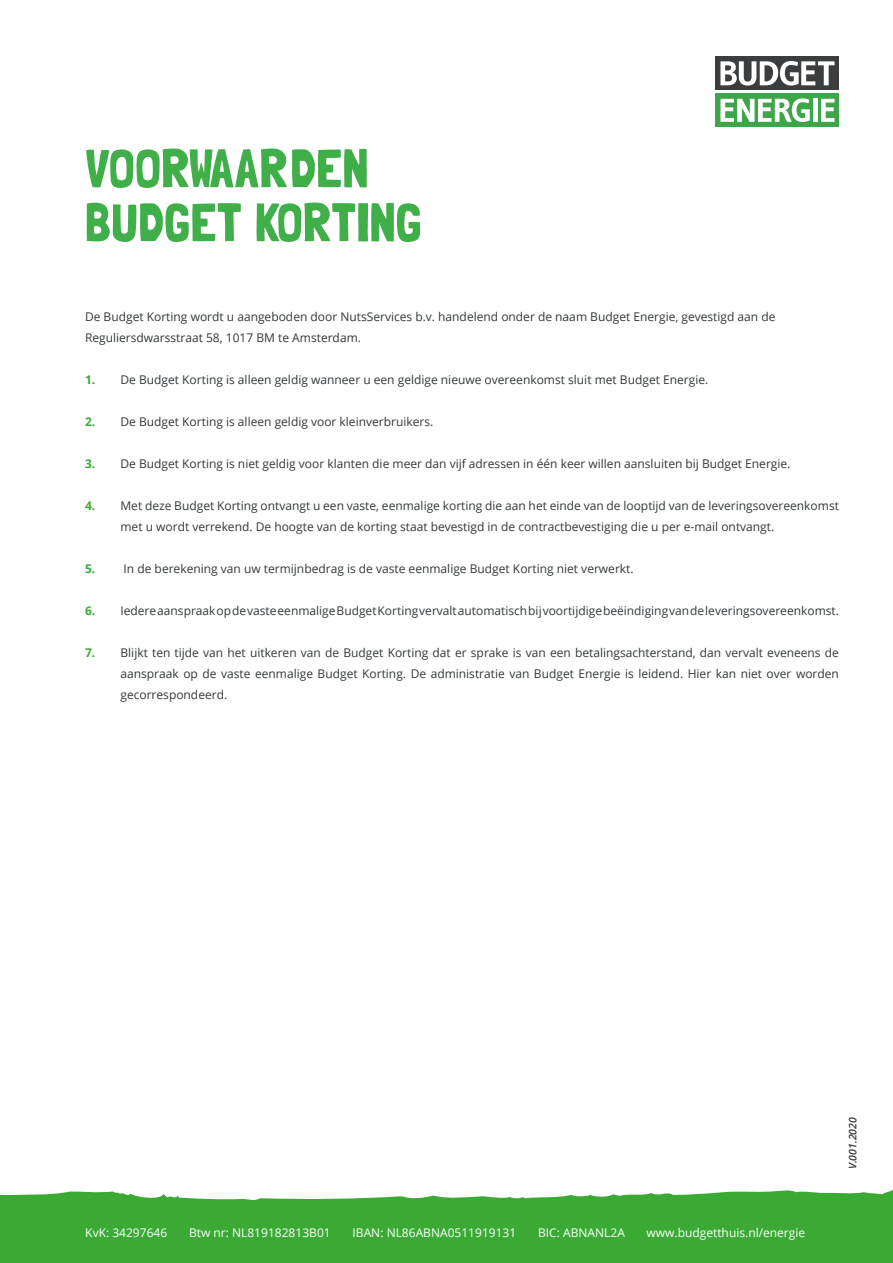
<style>
.page{position:relative;width:893px;height:1263px;background:#fff}
.page>*{position:absolute;margin:0;border:0;box-sizing:border-box;transform-origin:0 0}
.t1{font:54px/54px "Londrina Solid";color:#40af49}
.t2{font:12px/21px "Open Sans";color:#34383b}
.t3{font:12px "Open Sans";color:#fff}
.t4{font:700 12px "Open Sans";color:#3aaa35}
.t5{font:italic 600 10.5px "Open Sans";color:#34383b}
</style>
<div class="page">
<svg style="left:17px;top:1189px;width:876px;height:74px;background:#4bb147"></svg>
<svg style="left:0;top:1194px;width:17px;height:69px"></svg>
<div style="left:715px;top:94px;width:124px;height:33px;background:#3ea648"></div>
<div style="left:715px;top:56px;width:124px;height:34px;background:#3c3d3f"></div>
<svg style="left:720px;top:61px;width:114px;height:25px"></svg>
<svg style="left:720px;top:98px;width:90px;height:24px"></svg>
<div style="left:813px;top:99px;width:5px;height:23px;background:#fff"></div>
<svg style="left:821px;top:99px;width:13px;height:23px"></svg>
<h1 class="t1" style="left:85px;top:141px;width:338px">VOORWAARDEN<br>BUDGET KORTING</h1>
<p class="t2" style="left:85px;top:306px;width:692px">De Budget Korting wordt u aangeboden door NutsServices b.v. handelend onder de naam Budget Energie, gevestigd aan de<br>Reguliersdwarsstraat 58, 1017 BM te Amsterdam.</p>
<p class="t4" style="left:85px;top:371px;width:12px">1.</p>
<p class="t4" style="left:85px;top:413px;width:12px">2.</p>
<p class="t4" style="left:85px;top:455px;width:12px">3.</p>
<p class="t4" style="left:85px;top:497px;width:12px">4.</p>
<p class="t2" style="left:120px;top:369px;width:589px">De Budget Korting is alleen geldig wanneer u een geldige nieuwe overeenkomst sluit met Budget Energie.</p>
<p class="t2" style="left:120px;top:411px;width:314px">De Budget Korting is alleen geldig voor kleinverbruikers.</p>
<p class="t2" style="left:120px;top:453px;width:671px">De Budget Korting is niet geldig voor klanten die meer dan vijf adressen in één keer willen aansluiten bij Budget Energie.</p>
<p class="t2" style="left:120px;top:495px;width:720px">Met deze Budget Korting ontvangt u een vaste, eenmalige korting die aan het einde van de looptijd van de leveringsovereenkomst met u wordt verrekend. De hoogte van de korting staat bevestigd in de contractbevestiging die u per e-mail ontvangt.</p>
<p class="t2" style="left:124px;top:558px;width:512px">In de berekening van uw termijnbedrag is de vaste eenmalige Budget Korting niet verwerkt.</p>
<p class="t2" style="left:120px;top:600px;width:720px">Iedere aanspraak op de vaste eenmalige Budget Korting vervalt automatisch bij voortijdige beëindiging van de leveringsovereenkomst.</p>
<p class="t2" style="left:120px;top:642px;width:720px;text-align:justify">Blijkt ten tijde van het uitkeren van de Budget Korting dat er sprake is van een betalingsachterstand, dan vervalt eveneens de aanspraak op de vaste eenmalige Budget Korting. De administratie van Budget Energie is leidend. Hier kan niet over worden gecorrespondeerd.</p>
<p class="t4" style="left:85px;top:560px;width:12px">5.</p>
<p class="t4" style="left:85px;top:602px;width:12px">6.</p>
<p class="t4" style="left:85px;top:644px;width:12px">7.</p>
<p class="t3" style="left:85px;top:1225px;width:83px">KvK: 34297646</p>
<p class="t3" style="left:189px;top:1225px;width:143px">Btw nr: NL819182813B01</p>
<p class="t3" style="left:353px;top:1225px;width:165px">IBAN: NL86ABNA0511919131</p>
<p class="t3" style="left:538px;top:1225px;width:88px">BIC: ABNANL2A</p>
<p class="t3" style="left:647px;top:1225px;width:160px">www.budgetthuis.nl/energie</p>
<p class="t5" style="left:845px;top:1129px;width:13px;rotate:-90deg">17</p>
<p class="t5" style="left:845px;top:1169px;width:54px;rotate:-90deg">V.001.2020</p>
<p class="t5" style="left:845px;top:1149px;width:7px;rotate:-90deg">2</p>
</div>
